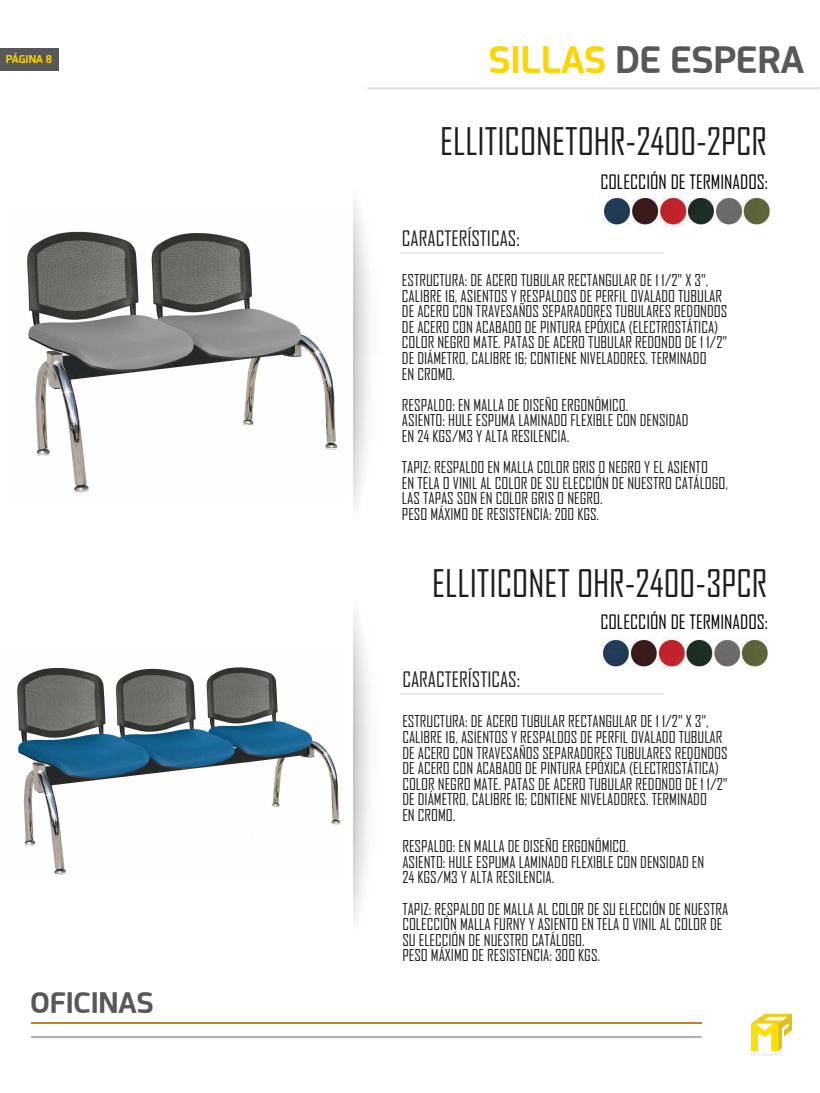
<style>
.page{position:relative;width:820px;height:1093px;background:#fff}
.page>*{position:absolute;margin:0;border:0;box-sizing:border-box;transform-origin:0 0}
.t1{font:36.4px "Agency FB";color:#1d1d1b}
.t2{font:700 36px "Acephimere";color:#575857}
.t3{font:700 28px "Acephimere";color:#575857}
.t4{font:20.4px "Agency FB";color:#1d1d1b}
.t5{font:19.2px "Agency FB";color:#010101}
.t6{font:15.6px/15.6px "Agency FB";color:#1d1d1b}
.t7{font:700 10.8px "Acephimere";color:#fdd405}
.s1{color:#fdd405}
</style>
<div class="page">
<svg style="left:353px;top:201px;width:52px;height:308px"></svg>
<svg style="left:353px;top:614px;width:52px;height:308px"></svg>
<div style="left:367px;top:87px;width:452px;height:2px;border:1px solid #e9e9ec"></div>
<hr style="left:31px;top:1023px;width:670px;height:1px;background:#bc842c">
<div style="left:30px;top:1036px;width:671px;height:2px;border:1px solid #e9e9ec"></div>
<img style="left:748px;top:1013px;width:44px;height:43px">
<div style="left:0;top:48px;width:59px;height:22px;background:#575857"></div>
<hr style="left:400px;top:252px;width:263px;height:1px;background:#e9e9ec">
<hr style="left:400px;top:693px;width:263px;height:1px;background:#e9e9ec">
<img style="left:601px;top:195px;width:168px;height:32px">
<img style="left:600px;top:636px;width:168px;height:32px">
<img style="left:27px;top:231px;width:311px;height:262px">
<img style="left:17px;top:667px;width:324px;height:209px">
<p class="t7" style="left:6px;top:51px;width:48px">PÁGINA 8</p>
<h2 class="t2" style="left:488px;top:35px;width:317px"><span class="s1">SILLAS</span> DE ESPERA</h2>
<h1 class="t1" style="left:440px;top:119px;width:328px">ELLITICONETOHR-2400-2PCR</h1>
<p class="t5" style="left:600px;top:170px;width:169px">COLECCIÓN DE TERMINADOS:</p>
<h3 class="t4" style="left:402px;top:225px;width:119px">CARACTERÍSTICAS:</h3>
<p class="t6" style="left:402px;top:272px;width:327px">ESTRUCTURA: DE ACERO TUBULAR RECTANGULAR DE 1 1/2" X 3", CALIBRE 16, ASIENTOS Y RESPALDOS DE PERFIL OVALADO TUBULAR DE ACERO CON TRAVESAÑOS SEPARADORES TUBULARES REDONDOS DE ACERO CON ACABADO DE PINTURA EPÓXICA (ELECTROSTÁTICA)<br>COLOR NEGRO MATE. PATAS DE ACERO TUBULAR REDONDO DE 1 1/2" DE DIÁMETRO, CALIBRE 16; CONTIENE NIVELADORES. TERMINADO<br>EN CROMO.</p>
<p class="t6" style="left:402px;top:397px;width:288px">RESPALDO: EN MALLA DE DISEÑO ERGONÓMICO.<br>ASIENTO: HULE ESPUMA LAMINADO FLEXIBLE CON DENSIDAD<br>EN 24 KGS/M3 Y ALTA RESILENCIA.</p>
<p class="t6" style="left:402px;top:459px;width:327px">TAPIZ: RESPALDO EN MALLA COLOR GRIS O NEGRO Y EL ASIENTO<br>EN TELA O VINIL AL COLOR DE SU ELECCIÓN DE NUESTRO CATÁLOGO, LAS TAPAS SON EN COLOR GRIS O NEGRO.<br>PESO MÁXIMO DE RESISTENCIA: 200 KGS.</p>
<h1 class="t1" style="left:432px;top:561px;width:337px">ELLITICONET OHR-2400-3PCR</h1>
<p class="t5" style="left:600px;top:610px;width:169px">COLECCIÓN DE TERMINADOS:</p>
<h3 class="t3" style="left:31px;top:984px;width:124px">OFICINAS</h3>
<h3 class="t4" style="left:402px;top:667px;width:119px">CARACTERÍSTICAS:</h3>
<p class="t6" style="left:402px;top:713px;width:327px">ESTRUCTURA: DE ACERO TUBULAR RECTANGULAR DE 1 1/2" X 3", CALIBRE 16, ASIENTOS Y RESPALDOS DE PERFIL OVALADO TUBULAR DE ACERO CON TRAVESAÑOS SEPARADORES TUBULARES REDONDOS DE ACERO CON ACABADO DE PINTURA EPÓXICA (ELECTROSTÁTICA)<br>COLOR NEGRO MATE. PATAS DE ACERO TUBULAR REDONDO DE 1 1/2" DE DIÁMETRO, CALIBRE 16; CONTIENE NIVELADORES. TERMINADO<br>EN CROMO.</p>
<p class="t6" style="left:402px;top:838px;width:303px">RESPALDO: EN MALLA DE DISEÑO ERGONÓMICO.<br>ASIENTO: HULE ESPUMA LAMINADO FLEXIBLE CON DENSIDAD EN<br>24 KGS/M3 Y ALTA RESILENCIA.</p>
<p class="t6" style="left:402px;top:900px;width:327px">TAPIZ: RESPALDO DE MALLA AL COLOR DE SU ELECCIÓN DE NUESTRA COLECCIÓN MALLA FURNY Y ASIENTO EN TELA O VINIL AL COLOR DE SU ELECCIÓN DE NUESTRO CATÁLOGO.<br>PESO MÁXIMO DE RESISTENCIA: 300 KGS.</p>
</div>
